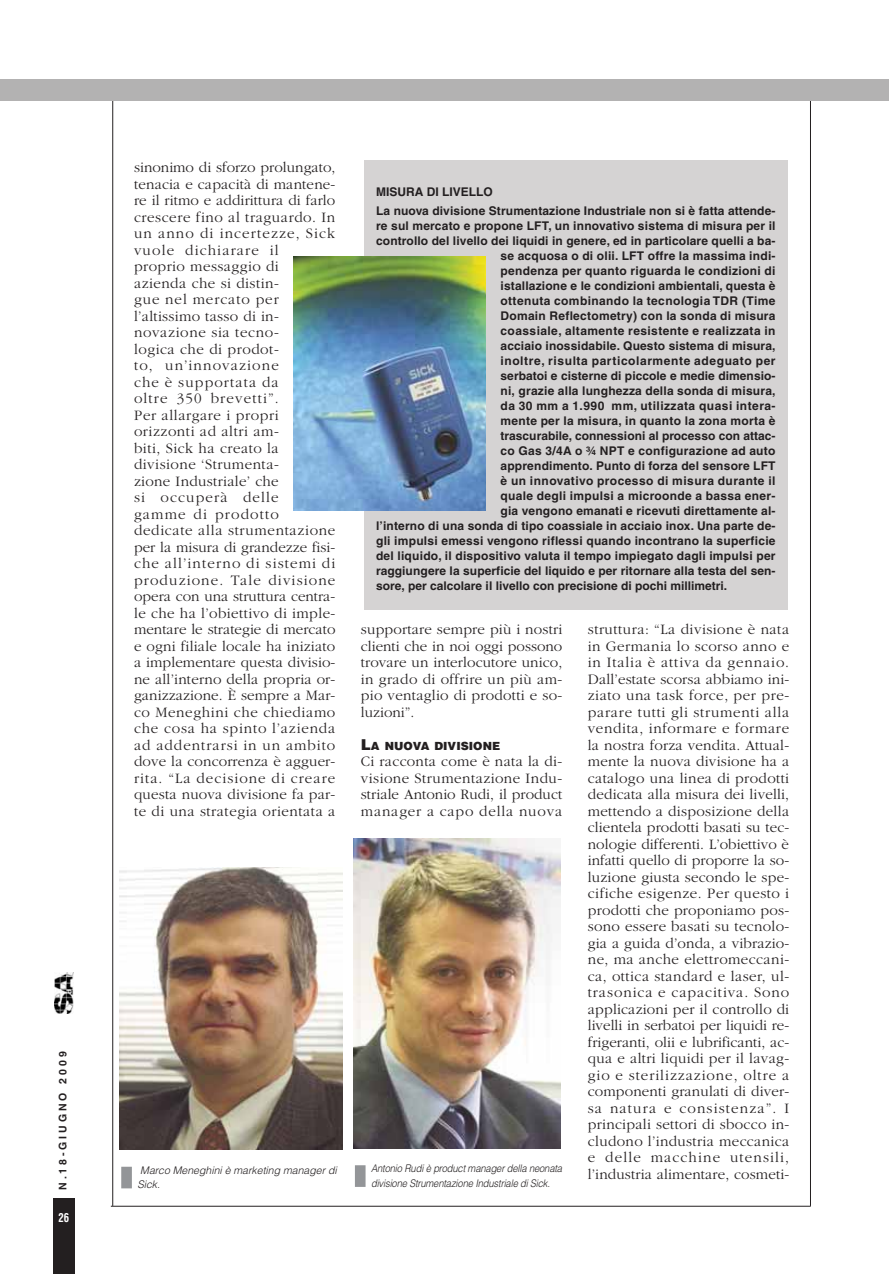
<style>
.page{position:relative;width:889px;height:1277px;background:#fff}
.page>*{position:absolute;margin:0;border:0;box-sizing:border-box;transform-origin:0 0}
.t1{font:300 15px/16.5px "Garamond LT";letter-spacing:.03em;color:#231f20;text-align:justify}
.t2{font:700 12px/19.2px "Helvetica LT";letter-spacing:.02em;color:#231f20}
.t3{font:700 12px "Helvetica LT";color:#231f20}
.t4{font:700 12px "Helvetica LT";letter-spacing:.04em;color:#231f20}
.t5{font:700 12px "Helvetica LT";letter-spacing:.05em;color:#231f20}
.t6{font:700 condensed 12px "Helvetica LT";color:#fff;scale:.9 1}
.t7{font:900 11.25px "Helvetica LT";color:#231f20}
.t8{font:italic 300 10.5px/14.2px "Helvetica LT";letter-spacing:-.015em;color:#231f20;scale:.9 1}
.t9{font:italic 300 10.5px/14.2px "Helvetica LT";letter-spacing:-.015em;color:#231f20}
.t10{font:700 10.5px "Helvetica LT";letter-spacing:.28em;color:#231f20}
.s1{font-size:15px}
</style>
<div class="page">
<hr style="left:111px;top:1206px;width:699px;height:1px;background:#231f20">
<hr style="left:112px;top:100px;width:1px;height:1106px;background:#231f20">
<div style="left:53px;top:1198px;width:21px;height:75px;background:#231f20"></div>
<img style="left:54px;top:973px;width:20px;height:40px">
<hr style="left:810px;top:92px;width:1px;height:1114px;background:#231f20">
<div style="left:0;top:79px;width:888px;height:22px;background:#b3b2b2"></div>
<div style="left:364px;top:160px;width:423px;height:449px;background:#d5d3d3"></div>
<img style="left:119px;top:868px;width:223px;height:282px">
<img style="left:353px;top:838px;width:207px;height:310px">
<img style="left:294px;top:257px;width:191px;height:253px">
<div style="left:121px;top:1167px;width:11px;height:21px;background:#939598"></div>
<div style="left:355px;top:1165px;width:10px;height:22px;background:#939598"></div>
<p class="t10" style="left:59px;top:1190px;width:140px;rotate:-90deg">N.18-GIUGNO 2009</p>
<p class="t6" style="left:58px;top:1211px;width:13px">26</p>
<p class="t1" style="left:134px;top:160px;width:203px;text-align:left">sinonimo di sforzo prolungato, tenacia e capacità di mantene&shy;re il ritmo e addirittura di farlo crescere fino al traguardo. In un anno di incertezze, Sick vuole dichiarare il<br>proprio messaggio di<br>azienda che si distin-<br>gue nel mercato per l’altissimo tasso di in&shy;novazione sia tecno-<br>logica che di prodot-<br>to, un’innovazione<br>che è supportata da<br>oltre 350 brevetti”.<br>Per allargare i propri orizzonti ad altri am-<br>biti, Sick ha creato la divisione ‘Strumenta-<br>zione Industriale’ che<br>si occuperà delle<br>gamme di prodotto dedicate alla strumentazione per la misura di grandezze fisi&shy;che all’interno di sistemi di produzione. Tale divisione opera con una struttura centra&shy;le che ha l’obiettivo di imple&shy;mentare le strategie di mercato e ogni filiale locale ha iniziato a implementare questa divisio&shy;ne all’interno della propria or&shy;ganizzazione. È sempre a Mar&shy;co Meneghini che chiediamo che cosa ha spinto l’azienda ad addentrarsi in un ambito dove la concorrenza è agguer&shy;rita. “La decisione di creare questa nuova divisione fa par&shy;te di una strategia orientata a</p>
<p class="t2" style="left:376px;top:183px;width:401px">MISURA DI LIVELLO<br>La nuova divisione Strumentazione Industriale non si è fatta attende-</p>
<p class="t2" style="left:376px;top:217px;width:401px">re sul mercato e propone LFT, un innovativo sistema di misura per il</p>
<p class="t2" style="left:376px;top:232px;width:401px">controllo del livello dei liquidi in genere, ed in particolare quelli a ba-</p>
<p class="t2" style="left:500px;top:247px;width:276px">se acquosa o di olii. LFT offre la massima indi-</p>
<p class="t2" style="left:500px;top:262px;width:276px">pendenza per quanto riguarda le condizioni di</p>
<p class="t2" style="left:500px;top:277px;width:276px">istallazione e le condizioni ambientali, questa è</p>
<p class="t2" style="left:500px;top:292px;width:276px">ottenuta combinando la tecnologia TDR (Time</p>
<p class="t2" style="left:500px;top:307px;width:276px">Domain Reflectometry) con la sonda di misura</p>
<p class="t2" style="left:500px;top:322px;width:276px">coassiale, altamente resistente e realizzata in</p>
<p class="t2" style="left:500px;top:337px;width:276px">acciaio inossidabile. Questo sistema di misura,</p>
<p class="t5" style="left:500px;top:356px;width:276px">inoltre, risulta particolarmente adeguato per</p>
<p class="t2" style="left:500px;top:367px;width:276px">serbatoi e cisterne di piccole e medie dimensio-</p>
<p class="t2" style="left:500px;top:382px;width:276px">ni, grazie alla lunghezza della sonda di misura,</p>
<p class="t4" style="left:500px;top:401px;width:276px">da 30 mm a 1.990 mm, utilizzata quasi intera-</p>
<p class="t2" style="left:500px;top:412px;width:276px">mente per la misura, in quanto la zona morta è</p>
<p class="t3" style="left:500px;top:431px;width:276px">trascurabile, connessioni al processo con attac-</p>
<p class="t2" style="left:500px;top:442px;width:276px">co Gas 3/4A o ¾ NPT e configurazione ad auto</p>
<p class="t2" style="left:500px;top:457px;width:276px">apprendimento. Punto di forza del sensore LFT</p>
<p class="t4" style="left:500px;top:476px;width:276px">è un innovativo processo di misura durante il</p>
<p class="t2" style="left:500px;top:487px;width:276px">quale degli impulsi a microonde a bassa ener-</p>
<p class="t2" style="left:500px;top:502px;width:276px">gia vengono emanati e ricevuti direttamente al-</p>
<p class="t2" style="left:376px;top:517px;width:401px">l’interno di una sonda di tipo coassiale in acciaio inox. Una parte de-</p>
<p class="t2" style="left:376px;top:532px;width:401px">gli impulsi emessi vengono riflessi quando incontrano la superficie</p>
<p class="t2" style="left:376px;top:547px;width:401px">del liquido, il dispositivo valuta il tempo impiegato dagli impulsi per</p>
<p class="t2" style="left:376px;top:562px;width:401px">raggiungere la superficie del liquido e per ritornare alla testa del sen-</p>
<p class="t3" style="left:376px;top:581px;width:352px">sore, per calcolare il livello con precisione di pochi millimetri.</p>
<p class="t1" style="left:587px;top:622px;width:203px">struttura: “La divisione è nata in Germania lo scorso anno e in Italia è attiva da gennaio.<br>Dall’estate scorsa abbiamo ini&shy;ziato una task force, per pre&shy;parare tutti gli strumenti alla vendita, informare e formare la nostra forza vendita. Attual&shy;mente la nuova divisione ha a catalogo una linea di prodotti dedicata alla misura dei livelli, mettendo a disposizione della clientela prodotti basati su tec&shy;nologie differenti. L’obiettivo è infatti quello di proporre la so&shy;luzione giusta secondo le spe&shy;cifiche esigenze. Per questo i prodotti che proponiamo pos&shy;sono essere basati su tecnolo&shy;gia a guida d’onda, a vibrazio&shy;ne, ma anche elettromeccani&shy;ca, ottica standard e laser, ul&shy;trasonica e capacitiva. Sono applicazioni per il controllo di livelli in serbatoi per liquidi re&shy;frigeranti, olii e lubrificanti, ac&shy;qua e altri liquidi per il lavag&shy;gio e sterilizzazione, oltre a componenti granulati di diver&shy;sa natura e consistenza”. I principali settori di sbocco in&shy;cludono l’industria meccanica e delle macchine utensili, l’industria alimentare, cosmeti-</p>
<p class="t1" style="left:361px;top:622px;width:203px">supportare sempre più i nostri clienti che in noi oggi possono trovare un interlocutore unico, in grado di offrire un più am&shy;pio ventaglio di prodotti e so&shy;luzioni”.</p>
<p class="t7" style="left:361px;top:742px;width:141px"><span class="s1">L</span>A NUOVA DIVISIONE</p>
<p class="t1" style="left:361px;top:754px;width:203px">Ci racconta come è nata la di&shy;visione Strumentazione Indu&shy;striale Antonio Rudi, il product manager a capo della nuova</p>
<p class="t9" style="left:137px;top:1164px;width:201px">Marco Meneghini è marketing manager di<br>Sick.</p>
<p class="t8" style="left:371px;top:1162px;width:214px">Antonio Rudi è product manager della neonata divisione Strumentazione Industriale di Sick.</p>
</div>
